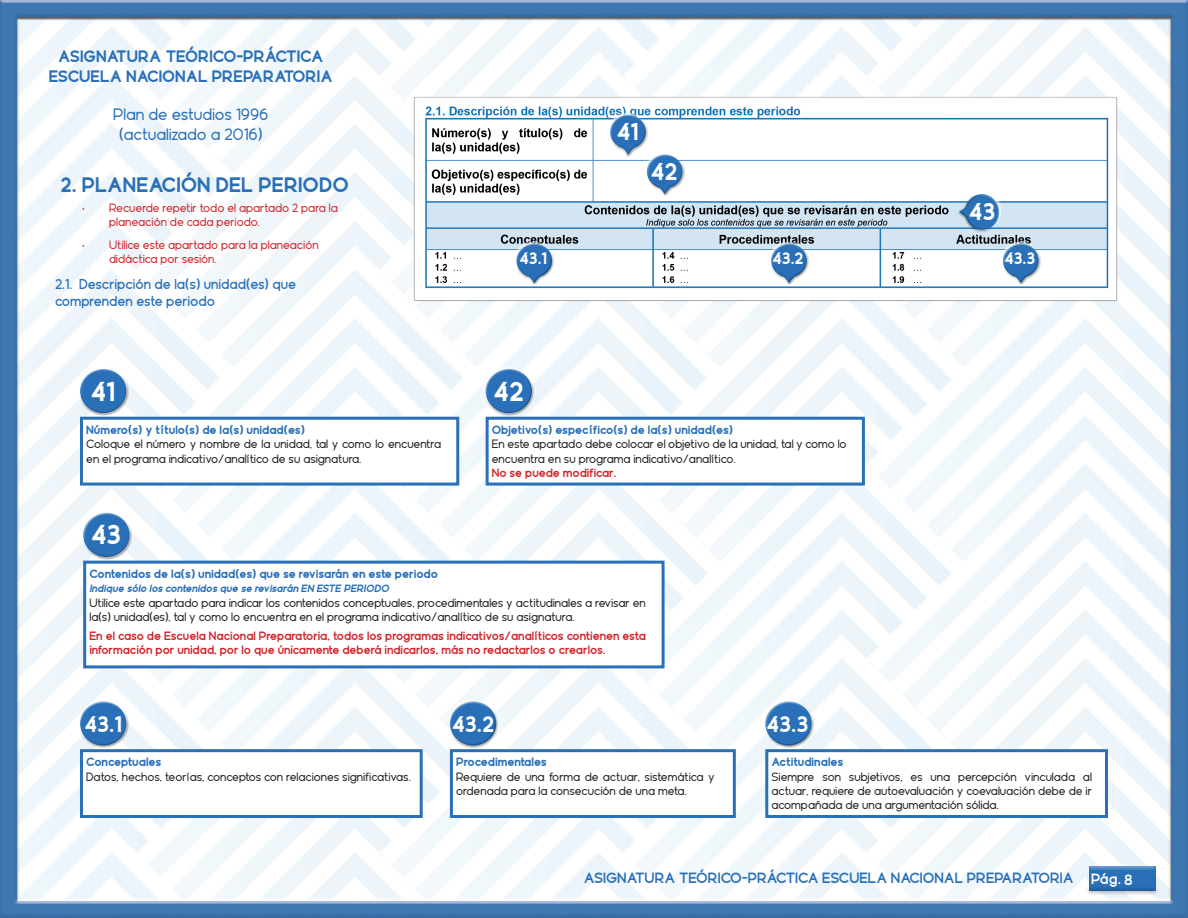
<style>
.page{position:relative;width:1188px;height:918px;background:#fff}
.page>*{position:absolute;margin:0;border:0;box-sizing:border-box;transform-origin:0 0}
.t1{font:900 27.3px "Geomatrix";color:#fff}
.t2{font:900 24.15px "Geomatrix";color:#fff}
.t3{font:900 22.5px "Geomatrix";color:#fff}
.t4{font:900 20.85px "Geomatrix";color:#2970b8}
.t5{font:900 16.5px/19.8px "Geomatrix";color:#2970b8;text-align:center}
.t6{font:16.5px/19.8px "Geomatrix";color:#2970b8;text-align:center}
.t7{font:900 16.5px "Geomatrix";color:#fff}
.t8{font:700 14.85px "Geomatrix";color:#2970b8}
.t9{font:500 13.95px/16.8px "Geomatrix";color:#2970b8}
.t10{font:12px/14.4px "Geomatrix";color:#231f20}
.t11{font:700 12px/14.4px "Geomatrix";color:#d1232a}
.t12{font:900 12px "Geomatrix";letter-spacing:-.01em;color:#2970b8}
.t13{font:12px/14.4px "Geomatrix";color:#d1232a}
.t14{font:italic 900 10.5px "Geomatrix";color:#2970b8}
.s1{color:#fff}
</style>
<div class="page">
<img style="left:0;top:0;width:1188px;height:918px">
<div style="left:1085px;top:863px;width:74px;height:8px;background:#fff;opacity:.55"></div>
<div style="left:1085px;top:870px;width:74px;height:26px;background:#231f20;opacity:.34"></div>
<svg style="left:78px;top:415px;width:383px;height:72px"></svg>
<svg style="left:78px;top:748px;width:346px;height:72px"></svg>
<svg style="left:448px;top:748px;width:289px;height:72px"></svg>
<svg style="left:764px;top:748px;width:346px;height:72px"></svg>
<svg style="left:484px;top:415px;width:382px;height:72px"></svg>
<svg style="left:82px;top:559px;width:584px;height:111px"></svg>
<div style="left:78px;top:367px;width:49px;height:33px;background:#fff;opacity:.75"></div>
<div style="left:80px;top:376px;width:49px;height:39px;background:#231f20;opacity:.34"></div>
<div style="left:78px;top:699px;width:49px;height:34px;background:#fff;opacity:.75"></div>
<div style="left:80px;top:708px;width:49px;height:40px;background:#231f20;opacity:.34"></div>
<div style="left:448px;top:699px;width:48px;height:34px;background:#fff;opacity:.75"></div>
<div style="left:449px;top:708px;width:50px;height:40px;background:#231f20;opacity:.34"></div>
<div style="left:763px;top:699px;width:49px;height:34px;background:#fff;opacity:.75"></div>
<div style="left:765px;top:708px;width:49px;height:40px;background:#231f20;opacity:.34"></div>
<div style="left:484px;top:367px;width:48px;height:33px;background:#fff;opacity:.75"></div>
<div style="left:485px;top:376px;width:49px;height:39px;background:#231f20;opacity:.34"></div>
<div style="left:81px;top:511px;width:49px;height:33px;background:#fff;opacity:.75"></div>
<div style="left:83px;top:520px;width:49px;height:39px;background:#231f20;opacity:.34"></div>
<img style="left:391px;top:81px;width:748px;height:235px">
<div style="left:608px;top:113px;width:38px;height:27px;background:#fff;opacity:.75"></div>
<div style="left:609px;top:120px;width:39px;height:37px;background:#fff"></div>
<svg style="left:610px;top:115px;width:73px;height:79px"></svg>
<div style="left:645px;top:153px;width:38px;height:27px;background:#fff;opacity:.75"></div>
<div style="left:646px;top:160px;width:39px;height:36px;background:#231f20;opacity:.34"></div>
<div style="left:514px;top:242px;width:39px;height:27px;background:#fff;opacity:.75"></div>
<div style="left:515px;top:249px;width:39px;height:36px;background:#231f20;opacity:.34"></div>
<div style="left:769px;top:242px;width:38px;height:27px;background:#fff;opacity:.75"></div>
<div style="left:770px;top:249px;width:39px;height:36px;background:#231f20;opacity:.34"></div>
<div style="left:1001px;top:242px;width:38px;height:27px;background:#fff;opacity:.75"></div>
<div style="left:1002px;top:249px;width:39px;height:36px;background:#231f20;opacity:.34"></div>
<div style="left:974px;top:192px;width:27px;height:38px;background:#fff;opacity:.75"></div>
<div style="left:957px;top:193px;width:37px;height:39px;background:#231f20;opacity:.34"></div>
<h3 class="t5" style="left:49px;top:47px;width:285px">ASIGNATURA TEÓRICO-PRÁCTICA<br>ESCUELA NACIONAL PREPARATORIA</h3>
<h3 class="t6" style="left:113px;top:105px;width:157px">Plan de estudios 1996 (actualizado a 2016)</h3>
<h3 class="t4" style="left:61px;top:173px;width:290px">2. PLANEACIÓN DEL PERIODO</h3>
<p class="t13" style="left:109px;top:201px;width:230px;text-indent:-27px">• Recuerde repetir todo el apartado 2 para la planeación de cada periodo.</p>
<p class="t13" style="left:109px;top:238px;width:211px;text-indent:-27px">• Utilice este apartado para la planeación didáctica por sesión.</p>
<p class="t9" style="left:55px;top:276px;width:243px">2.1. Descripción de la(s) unidad(es) que comprenden este periodo</p>
<h1 class="t1" style="left:91px;top:375px;width:26px">41</h1>
<p class="t12" style="left:86px;top:423px;width:220px">Número(s) y título(s) de la(s) unidad(es)</p>
<p class="t10" style="left:86px;top:437px;width:356px">Coloque el número y nombre de la unidad, tal y como lo encuentra en el programa indicativo/analítico de su asignatura.</p>
<h1 class="t1" style="left:91px;top:519px;width:32px">43</h1>
<h2 class="t2" style="left:617px;top:118px;width:23px">41</h2>
<h2 class="t2" style="left:651px;top:157px;width:28px">42</h2>
<h2 class="t2" style="left:969px;top:197px;width:28px">43</h2>
<h3 class="t7" style="left:520px;top:249px;width:29px">43.1</h3>
<h3 class="t7" style="left:773px;top:249px;width:32px">43.2</h3>
<h3 class="t7" style="left:1004px;top:249px;width:32px">43.3</h3>
<h1 class="t1" style="left:494px;top:375px;width:32px">42</h1>
<p class="t12" style="left:492px;top:423px;width:243px">Objetivo(s) específico(s) de la(s) unidad(es)</p>
<p class="t10" style="left:492px;top:437px;width:356px">En este apartado debe colocar el objetivo de la unidad, tal y como lo encuentra en su programa indicativo/analítico.</p>
<p class="t11" style="left:492px;top:466px;width:126px">No se puede modificar.</p>
<p class="t12" style="left:89px;top:567px;width:350px">Contenidos de la(s) unidad(es) que se revisarán en este periodo</p>
<p class="t14" style="left:89px;top:582px;width:303px">Indique sólo los contenidos que se revisarán EN ESTE PERIODO</p>
<p class="t10" style="left:89px;top:595px;width:558px">Utilice este apartado para indicar los contenidos conceptuales, procedimentales y actitudinales a revisar en la(s) unidad(es), tal y como lo encuentra en el programa indicativo/analítico de su asignatura.</p>
<p class="t11" style="left:89px;top:628px;width:558px">En el caso de Escuela Nacional Preparatoria, todos los programas indicativos/analíticos contienen esta información por unidad, por lo que únicamente deberá indicarlos, más no redactarlos o crearlos.</p>
<h3 class="t3" style="left:84px;top:711px;width:39px">43.1</h3>
<h3 class="t3" style="left:452px;top:711px;width:44px">43.2</h3>
<h3 class="t3" style="left:766px;top:711px;width:44px">43.3</h3>
<p class="t12" style="left:86px;top:755px;width:77px">Conceptuales</p>
<p class="t10" style="left:86px;top:770px;width:326px">Datos, hechos, teorías, conceptos con relaciones significativas.</p>
<p class="t12" style="left:456px;top:755px;width:92px">Procedimentales</p>
<p class="t10" style="left:456px;top:770px;width:260px">Requiere de una forma de actuar, sistemática y ordenada para la consecución de una meta.</p>
<p class="t12" style="left:772px;top:755px;width:73px">Actitudinales</p>
<p class="t10" style="left:772px;top:770px;width:322px;text-align:justify">Siempre son subjetivos, es una percepción vinculada al actuar, requiere de autoevaluación y coevaluación debe de ir acompañada de una argumentación sólida.</p>
<p class="t8" style="left:584px;top:870px;width:550px">ASIGNATURA TEÓRICO-PRÁCTICA ESCUELA NACIONAL PREPARATORIA <span class="s1">Pág. 8</span></p>
</div>
